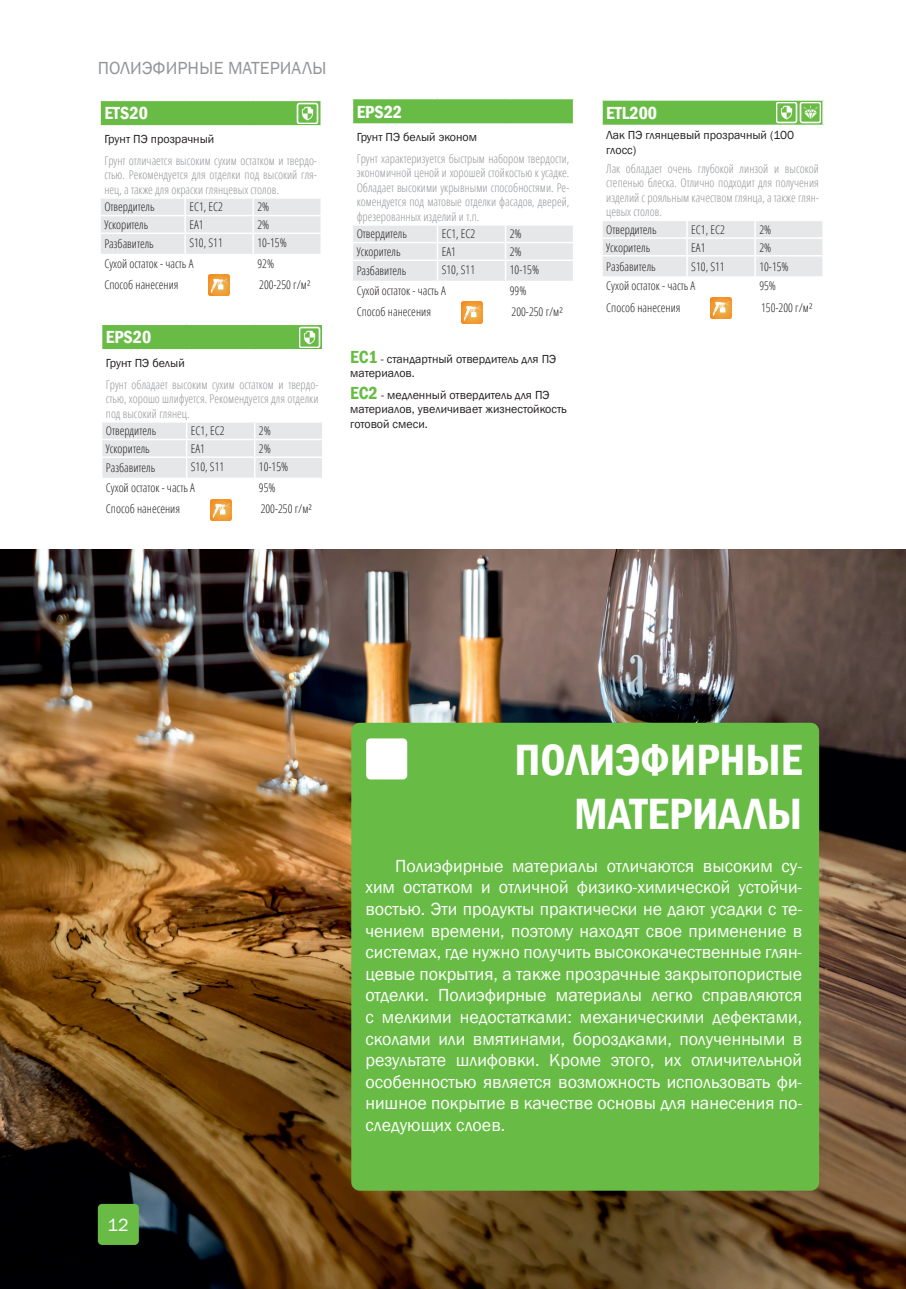
<style>
.page{position:relative;width:906px;height:1289px;background:#fff}
.page>*{position:absolute;margin:0;border:0;box-sizing:border-box;transform-origin:0 0}
.t1{font:600 condensed 45px/54px "Franklin Gothic";color:#fff;text-align:right}
.t2{font:18px/21.6px "Franklin Gothic";color:#fff;text-align:justify}
.t3{font:600 condensed 18px "Franklin Gothic";color:#fff}
.t4{font:18px "Franklin Gothic";color:#939598}
.t5{font:300 condensed 12px/14.4px "Open Sans";color:#939598;text-align:justify}
.t6{font:300 condensed 12px "Open Sans";color:#231f20}
.t7{font:12px/14.4px "Franklin Gothic";color:#231f20}
.s1{font-weight:600;font-stretch:condensed;font-size:18px;color:#68bc45}
</style>
<div class="page">
<img style="left:0;top:549px;width:906px;height:739px">
<div style="left:98px;top:1203px;width:41px;height:41px;background:#68bc45;border-radius:4px"></div>
<div style="left:100px;top:100px;width:221px;height:26px;background:#68bc45"></div>
<hr style="left:99px;top:125px;width:86px;height:2px;background:#fff">
<hr style="left:185px;top:125px;width:68px;height:2px;background:#fff">
<hr style="left:253px;top:125px;width:69px;height:2px;background:#fff">
<svg style="left:101px;top:199px;width:219px;height:55px;background:#e7e8ea"></svg>
<div style="left:98px;top:98px;width:225px;height:201px;border:2px solid #fff"></div>
<img style="left:208px;top:274px;width:22px;height:21px">
<svg style="left:102px;top:325px;width:220px;height:195px"></svg>
<img style="left:211px;top:499px;width:21px;height:21px">
<svg style="left:353px;top:99px;width:220px;height:203px"></svg>
<img style="left:461px;top:302px;width:22px;height:21px">
<div style="left:602px;top:100px;width:221px;height:25px;background:#68bc45"></div>
<svg style="left:603px;top:221px;width:219px;height:55px;background:#e7e8ea"></svg>
<div style="left:600px;top:98px;width:225px;height:224px;border:2px solid #fff"></div>
<img style="left:710px;top:297px;width:21px;height:21px">
<div style="left:351px;top:722px;width:468px;height:468px;background:#68bc45;border-radius:9px"></div>
<div style="left:366px;top:738px;width:41px;height:41px;background:#fff;border-radius:4px"></div>
<img style="left:297px;top:102px;width:21px;height:22px">
<img style="left:299px;top:326px;width:21px;height:22px">
<img style="left:800px;top:102px;width:21px;height:21px">
<img style="left:776px;top:102px;width:21px;height:21px">
<h2 class="t4" style="left:98px;top:57px;width:230px">ПОЛИЭФИРНЫЕ МАТЕРИАЛЫ</h2>
<h2 class="t3" style="left:104px;top:101px;width:45px">ETS20</h2>
<p class="t7" style="left:104px;top:132px;width:111px">Грунт ПЭ прозрачный</p>
<p class="t5" style="left:104px;top:153px;width:214px">Грунт отличается высоким сухим остатком и твердо&shy;стью. Рекомендуется для отделки под высокий гля&shy;нец, а также для окраски глянцевых столов.</p>
<p class="t6" style="left:104px;top:199px;width:52px">Отвердитель</p>
<p class="t6" style="left:189px;top:199px;width:35px">EC1, EC2</p>
<p class="t6" style="left:257px;top:199px;width:13px">2%</p>
<p class="t6" style="left:104px;top:216px;width:46px">Ускоритель</p>
<p class="t6" style="left:189px;top:216px;width:16px">EA1</p>
<p class="t6" style="left:257px;top:216px;width:13px">2%</p>
<p class="t6" style="left:104px;top:236px;width:51px">Разбавитель</p>
<p class="t6" style="left:189px;top:234px;width:35px">S10, S11</p>
<p class="t6" style="left:257px;top:234px;width:31px">10-15%</p>
<p class="t6" style="left:104px;top:255px;width:91px">Сухой остаток - часть А</p>
<p class="t6" style="left:257px;top:255px;width:18px">92%</p>
<p class="t6" style="left:104px;top:277px;width:76px">Способ нанесения</p>
<p class="t6" style="left:259px;top:277px;width:53px">200-250 г/м²</p>
<h2 class="t3" style="left:106px;top:325px;width:47px">EРS20</h2>
<p class="t7" style="left:106px;top:356px;width:80px">Грунт ПЭ белый</p>
<p class="t5" style="left:106px;top:377px;width:214px">Грунт обладает высоким сухим остатком и твердо&shy;стью, хорошо шлифуется. Рекомендуется для отделки под высокий глянец.</p>
<p class="t6" style="left:106px;top:423px;width:52px">Отвердитель</p>
<p class="t6" style="left:191px;top:423px;width:35px">EC1, EC2</p>
<p class="t6" style="left:259px;top:423px;width:13px">2%</p>
<p class="t6" style="left:106px;top:440px;width:46px">Ускоритель</p>
<p class="t6" style="left:191px;top:440px;width:16px">EA1</p>
<p class="t6" style="left:259px;top:440px;width:13px">2%</p>
<p class="t6" style="left:106px;top:460px;width:51px">Разбавитель</p>
<p class="t6" style="left:191px;top:458px;width:35px">S10, S11</p>
<p class="t6" style="left:259px;top:458px;width:31px">10-15%</p>
<p class="t6" style="left:106px;top:479px;width:91px">Сухой остаток - часть А</p>
<p class="t6" style="left:259px;top:479px;width:18px">95%</p>
<p class="t6" style="left:106px;top:501px;width:76px">Способ нанесения</p>
<p class="t6" style="left:261px;top:501px;width:53px">200-250 г/м²</p>
<h2 class="t3" style="left:357px;top:100px;width:47px">EРS22</h2>
<p class="t7" style="left:357px;top:130px;width:122px">Грунт ПЭ белый эконом</p>
<p class="t5" style="left:357px;top:151px;width:214px">Грунт характеризуется быстрым набором твердости, экономичной ценой и хорошей стойкостью к усадке.<br>Обладает высокими укрывными способностями. Ре&shy;комендуется под матовые отделки фасадов, дверей, фрезерованных изделий и т.п.</p>
<p class="t6" style="left:357px;top:226px;width:52px">Отвердитель</p>
<p class="t6" style="left:442px;top:226px;width:35px">EC1, EC2</p>
<p class="t6" style="left:510px;top:226px;width:13px">2%</p>
<p class="t6" style="left:357px;top:243px;width:46px">Ускоритель</p>
<p class="t6" style="left:442px;top:243px;width:16px">EA1</p>
<p class="t6" style="left:510px;top:243px;width:13px">2%</p>
<p class="t6" style="left:357px;top:263px;width:51px">Разбавитель</p>
<p class="t6" style="left:442px;top:261px;width:35px">S10, S11</p>
<p class="t6" style="left:510px;top:261px;width:31px">10-15%</p>
<p class="t6" style="left:357px;top:282px;width:91px">Сухой остаток - часть А</p>
<p class="t6" style="left:510px;top:282px;width:18px">99%</p>
<p class="t6" style="left:357px;top:304px;width:76px">Способ нанесения</p>
<p class="t6" style="left:511px;top:304px;width:53px">200-250 г/м²</p>
<p class="t7" style="left:350px;top:352px;width:208px"><span class="s1">EС1</span> - стандартный отвердитель для ПЭ материалов.</p>
<p class="t7" style="left:350px;top:388px;width:218px"><span class="s1">EС2</span> - медленный отвердитель для ПЭ материалов, увеличивает жизнестойкость готовой смеси.</p>
<h2 class="t3" style="left:606px;top:101px;width:52px">ETL200</h2>
<p class="t7" style="left:606px;top:128px;width:189px">Лак ПЭ глянцевый прозрачный (100 глосс)</p>
<p class="t5" style="left:606px;top:161px;width:214px">Лак обладает очень глубокой линзой и высокой степенью блеска. Отлично подходит для получения изделий с рояльным качеством глянца, а также глян&shy;цевых столов.</p>
<p class="t6" style="left:606px;top:221px;width:52px">Отвердитель</p>
<p class="t6" style="left:691px;top:221px;width:35px">EC1, EC2</p>
<p class="t6" style="left:759px;top:221px;width:13px">2%</p>
<p class="t6" style="left:606px;top:239px;width:46px">Ускоритель</p>
<p class="t6" style="left:691px;top:239px;width:16px">EA1</p>
<p class="t6" style="left:759px;top:239px;width:13px">2%</p>
<p class="t6" style="left:606px;top:258px;width:51px">Разбавитель</p>
<p class="t6" style="left:691px;top:258px;width:35px">S10, S11</p>
<p class="t6" style="left:759px;top:258px;width:31px">10-15%</p>
<p class="t6" style="left:606px;top:278px;width:91px">Сухой остаток - часть А</p>
<p class="t6" style="left:759px;top:278px;width:18px">95%</p>
<p class="t6" style="left:606px;top:299px;width:76px">Способ нанесения</p>
<p class="t6" style="left:761px;top:299px;width:53px">150-200 г/м²</p>
<h2 class="t2" style="left:107px;top:1214px;width:23px">12</h2>
<h1 class="t1" style="left:514px;top:731px;width:289px">ПОЛИЭФИРНЫЕ<br>МАТЕРИАЛЫ</h1>
<p class="t2" style="left:365px;top:855px;width:438px;text-indent:30px">Полиэфирные материалы отличаются высоким су&shy;хим остатком и отличной физико-химической устойчи&shy;востью. Эти продукты практически не дают усадки с те&shy;чением времени, поэтому находят свое применение в системах, где нужно получить высококачественные глян&shy;цевые покрытия, а также прозрачные закрытопористые отделки. Полиэфирные материалы легко справляются с мелкими недостатками: механическими дефектами, сколами или вмятинами, бороздками, полученными в результате шлифовки. Кроме этого, их отличительной особенностью является возможность использовать фи&shy;нишное покрытие в качестве основы для нанесения по&shy;следующих слоев.</p>
</div>
